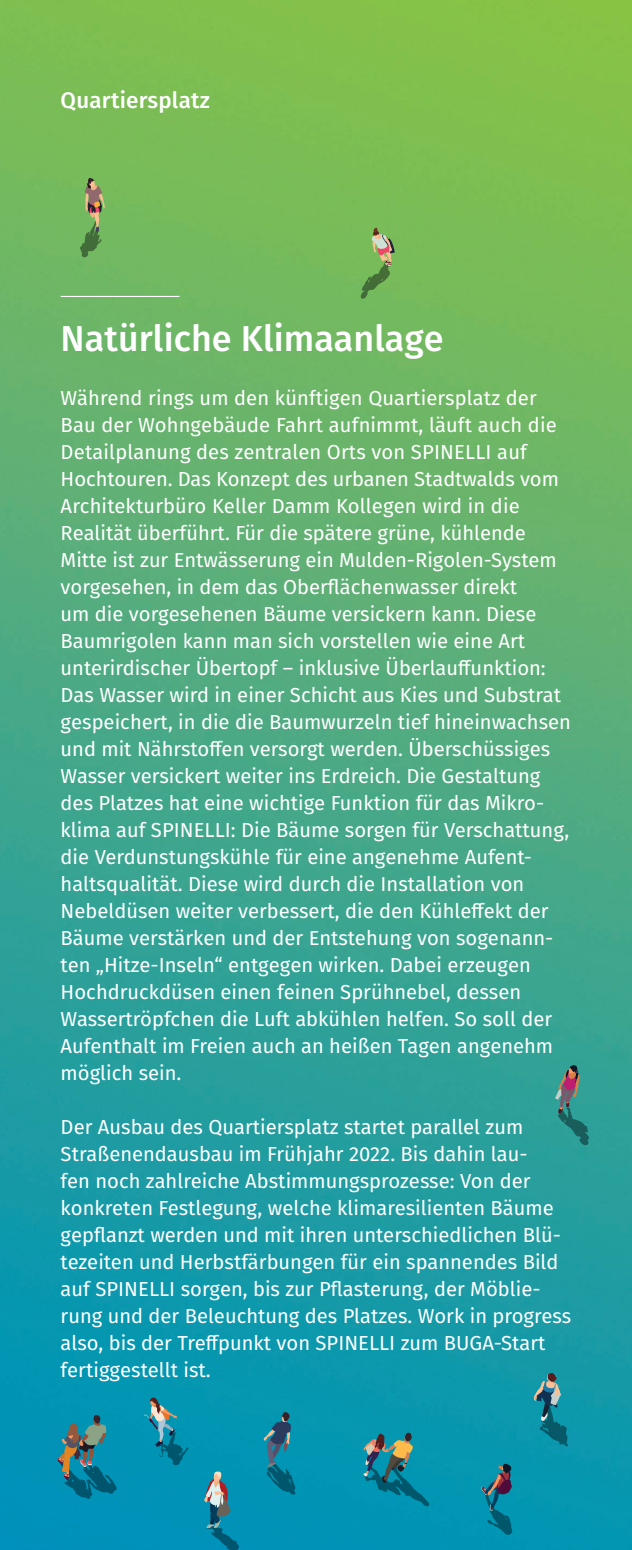
<style>
.page{position:relative;width:632px;height:1550px;background:#fff}
.page>*{position:absolute;margin:0;border:0;box-sizing:border-box;transform-origin:0 0}
.t1{font:500 36px "Fira Sans";color:#fff}
.t2{font:500 22.5px "Fira Sans";letter-spacing:.01em;color:#fff}
.t3{font:20.25px/27px "Fira Sans";color:#fff}
</style>
<div class="page">
<img style="left:0;top:0;width:631px;height:1550px">
<hr style="left:61px;top:296px;width:118px;height:1px;background:#fff">
<svg style="left:555px;top:1065px;width:33px;height:80px;background:#428581"></svg>
<svg style="left:481px;top:1463px;width:31px;height:72px;background:#19748c"></svg>
<svg style="left:204px;top:1471px;width:35px;height:79px;background:#2e89a0"></svg>
<svg style="left:144px;top:1397px;width:44px;height:68px;background:#1e8da3"></svg>
<svg style="left:58px;top:1415px;width:58px;height:84px;background:#257e8e"></svg>
<svg style="left:263px;top:1412px;width:32px;height:83px;background:#167a93"></svg>
<svg style="left:363px;top:1432px;width:66px;height:75px;background:#208493"></svg>
<svg style="left:533px;top:1373px;width:35px;height:73px;background:#258593"></svg>
<svg style="left:80px;top:177px;width:25px;height:81px;background:#799a5a"></svg>
<svg style="left:360px;top:228px;width:34px;height:71px;background:#7da85e"></svg>
<p class="t2" style="left:61px;top:82px;width:151px">Quartiersplatz</p>
<h1 class="t1" style="left:61px;top:310px;width:384px">Natürliche Klimaanlage</h1>
<p class="t3" style="left:61px;top:384px;width:511px">Während rings um den künftigen Quartiersplatz der Bau der Wohngebäude Fahrt aufnimmt, läuft auch die Detailplanung des zentralen Orts von SPINELLI auf Hochtouren. Das Konzept des urbanen Stadtwalds vom Architekturbüro Keller Damm Kollegen wird in die Realität überführt. Für die spätere grüne, kühlende Mitte ist zur Entwässerung ein Mulden-Rigolen-System vorgesehen, in dem das Oberflächenwasser direkt<br>um die vorgesehenen Bäume versickern kann. Diese Baumrigolen kann man sich vorstellen wie eine Art unterirdischer Übertopf – inklusive Überlauffunktion:<br>Das Wasser wird in einer Schicht aus Kies und Substrat gespeichert, in die die Baumwurzeln tief hineinwachsen und mit Nährstoffen versorgt werden. Überschüssiges Wasser versickert weiter ins Erdreich. Die Gestaltung des Platzes hat eine wichtige Funktion für das Mikro&shy;klima auf SPINELLI: Die Bäume sorgen für Verschattung, die Verdunstungskühle für eine angenehme Aufent&shy;haltsqualität. Diese wird durch die Installation von Nebeldüsen weiter verbessert, die den Kühleffekt der Bäume verstärken und der Entstehung von sogenann&shy;ten „Hitze-Inseln“ entgegen wirken. Dabei erzeugen Hochdruckdüsen einen feinen Sprühnebel, dessen Wassertröpfchen die Luft abkühlen helfen. So soll der Aufenthalt im Freien auch an heißen Tagen angenehm möglich sein.</p>
<p class="t3" style="left:61px;top:1113px;width:512px">Der Ausbau des Quartiersplatz startet parallel zum Straßenendausbau im Frühjahr 2022. Bis dahin lau-<br>fen noch zahlreiche Abstimmungsprozesse: Von der konkreten Festlegung, welche klimaresilienten Bäume gepflanzt werden und mit ihren unterschiedlichen Blü&shy;tezeiten und Herbstfärbungen für ein spannendes Bild auf SPINELLI sorgen, bis zur Pflasterung, der Möblie&shy;rung und der Beleuchtung des Platzes. Work in progress also, bis der Treffpunkt von SPINELLI zum BUGA-Start fertiggestellt ist.</p>
</div>
